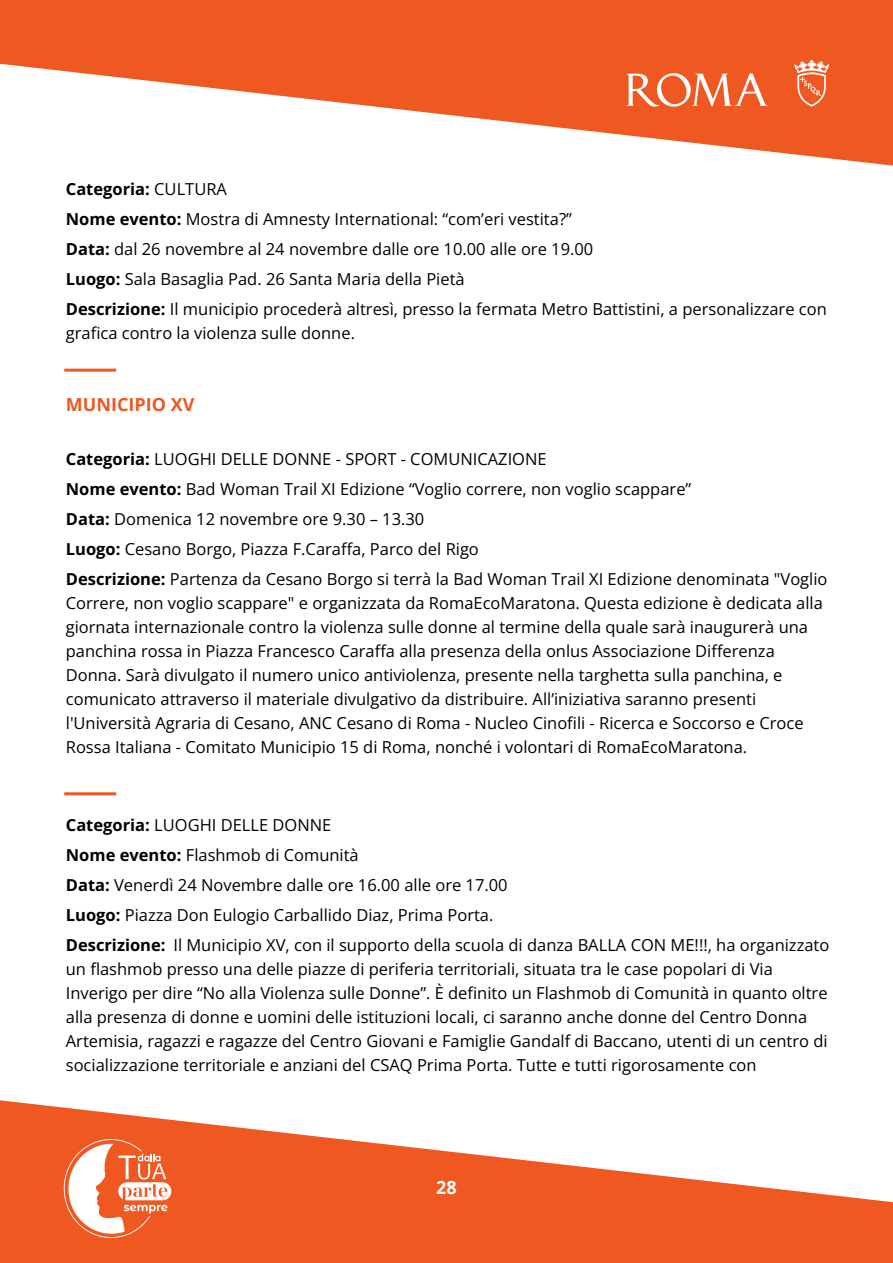
<style>
.page{position:relative;width:893px;height:1263px;background:#fff}
.page>*{position:absolute;margin:0;border:0;box-sizing:border-box;transform-origin:0 0}
.t1{font:700 18px "Open Sans";color:#ea5924}
.t2{font:700 18px "Open Sans";color:#fff}
.t3{font:16.5px/30px "Open Sans";color:#000}
.s1{font-weight:700}
</style>
<div class="page">
<svg style="left:0;top:0;width:893px;height:166px;fill:#ef5821"></svg>
<svg style="left:0;top:1100px;width:893px;height:163px;fill:#ef5821"></svg>
<hr style="left:64px;top:792px;width:52px;height:3px;background:#ef5821">
<hr style="left:64px;top:369px;width:52px;height:3px;background:#ef5821">
<svg style="left:626px;top:73px;width:142px;height:34px"></svg>
<svg style="left:794px;top:60px;width:35px;height:47px;background:#f3845b"></svg>
<svg style="left:64px;top:1139px;width:107px;height:99px"></svg>
<p class="t3" style="left:66px;top:173px;width:762px"><span class="s1">Categoria:</span> CULTURA<br><span class="s1">Nome evento:</span> Mostra di Amnesty International: “com’eri vestita?”<br><span class="s1">Data:</span> dal 26 novembre al 24 novembre dalle ore 10.00 alle ore 19.00<br><span class="s1">Luogo:</span> Sala Basaglia Pad. 26 Santa Maria della Pietà<br><span class="s1">Descrizione:</span> Il municipio procederà altresì, presso la fermata Metro Battistini, a personalizzare con</p>
<p class="t3" style="left:66px;top:317px;width:291px">grafica contro la violenza sulle donne.</p>
<p class="t1" style="left:66px;top:391px;width:130px">MUNICIPIO XV</p>
<p class="t3" style="left:66px;top:443px;width:763px"><span class="s1">Categoria:</span> LUOGHI DELLE DONNE - SPORT - COMUNICAZIONE<br><span class="s1">Nome evento:</span> Bad Woman Trail XI Edizione “Voglio correre, non voglio scappare”<br><span class="s1">Data:</span> Domenica 12 novembre ore 9.30 – 13.30<br><span class="s1">Luogo:</span> Cesano Borgo, Piazza F.Caraffa, Parco del Rigo<br><span class="s1">Descrizione:</span> Partenza da Cesano Borgo si terrà la Bad Woman Trail XI Edizione denominata "Voglio</p>
<p class="t3" style="left:66px;top:590px;width:758px;line-height:24px">Correre, non voglio scappare" e organizzata da RomaEcoMaratona. Questa edizione è dedicata alla giornata internazionale contro la violenza sulle donne al termine della quale sarà inaugurerà una panchina rossa in Piazza Francesco Caraffa alla presenza della onlus Associazione Differenza Donna. Sarà divulgato il numero unico antiviolenza, presente nella targhetta sulla panchina, e comunicato attraverso il materiale divulgativo da distribuire. All’iniziativa saranno presenti l'Università Agraria di Cesano, ANC Cesano di Roma - Nucleo Cinofili - Ricerca e Soccorso e Croce Rossa Italiana - Comitato Municipio 15 di Roma, nonché i volontari di RomaEcoMaratona.</p>
<p class="t3" style="left:66px;top:809px;width:765px"><span class="s1">Categoria:</span> LUOGHI DELLE DONNE<br><span class="s1">Nome evento:</span> Flashmob di Comunità<br><span class="s1">Data:</span> Venerdì 24 Novembre dalle ore 16.00 alle ore 17.00<br><span class="s1">Luogo:</span> Piazza Don Eulogio Carballido Diaz, Prima Porta.<br><span class="s1">Descrizione:</span> Il Municipio XV, con il supporto della scuola di danza BALLA CON ME!!!, ha organizzato</p>
<p class="t3" style="left:66px;top:956px;width:763px;line-height:24px">un flashmob presso una delle piazze di periferia territoriali, situata tra le case popolari di Via Inverigo per dire “No alla Violenza sulle Donne”. È definito un Flashmob di Comunità in quanto oltre alla presenza di donne e uomini delle istituzioni locali, ci saranno anche donne del Centro Donna Artemisia, ragazzi e ragazze del Centro Giovani e Famiglie Gandalf di Baccano, utenti di un centro di socializzazione territoriale e anziani del CSAQ Prima Porta. Tutte e tutti rigorosamente con</p>
<p class="t2" style="left:436px;top:1175px;width:22px">28</p>
</div>
